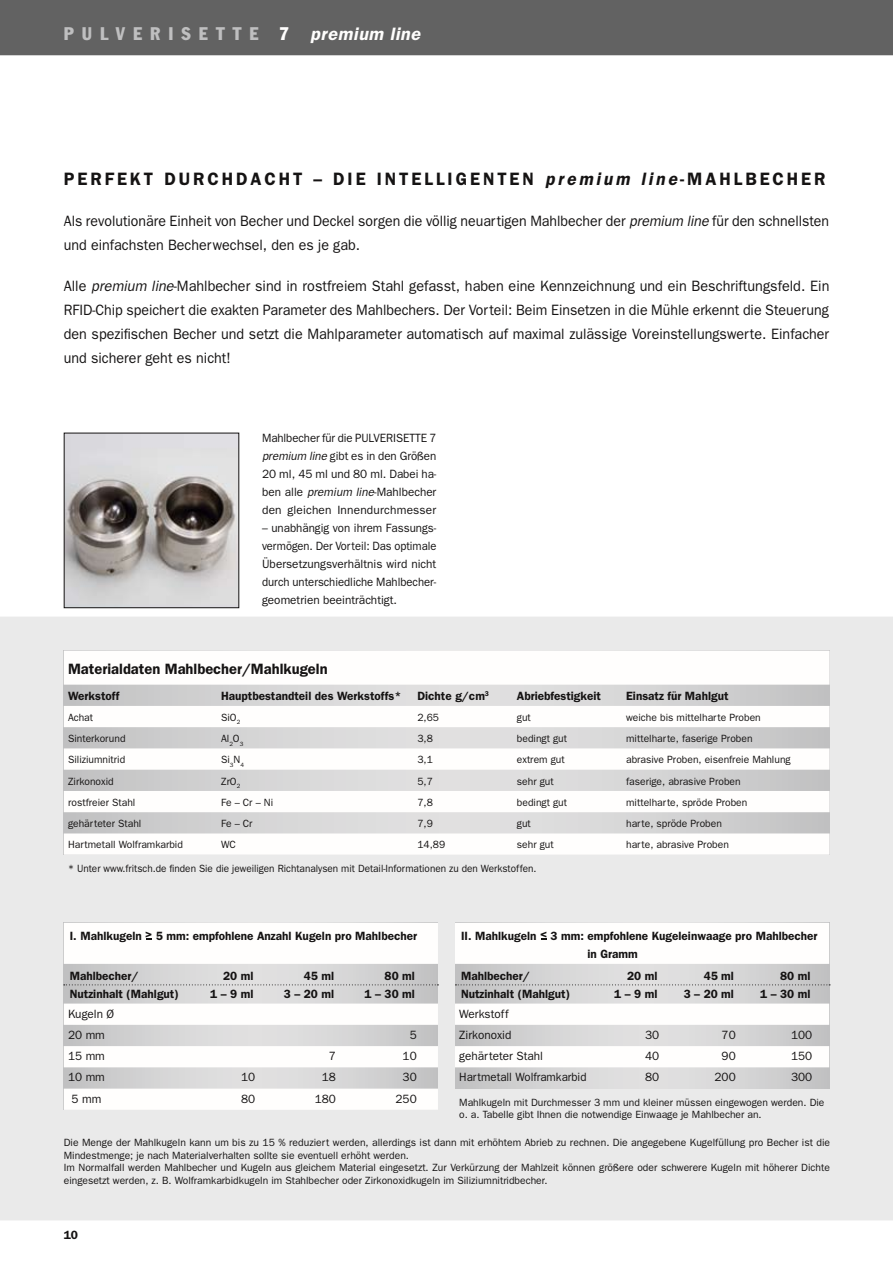
<style>
.page{position:relative;width:893px;height:1263px;background:#fff}
.page>*{position:absolute;margin:0;border:0;box-sizing:border-box;transform-origin:0 0}
.t1{font:600 18px "Franklin Gothic";letter-spacing:.17em;color:#151313;scale:.96 1}
.t2{font:italic 600 18px "Franklin Gothic";color:#fffefd}
.t3{font:condensed 18px "Franklin Gothic";color:#bfbfc0}
.t4{font:15px/24px "Franklin Gothic";color:#151313;text-align:justify;scale:.96 1}
.t5{font:15px/24px "Franklin Gothic";color:#151313;scale:.94 1}
.t6{font:600 15px "Franklin Gothic";color:#151313}
.t7{font:600 12px/18px "Franklin Gothic";color:#151313;text-align:right}
.t8{font:12px/18px "Franklin Gothic";color:#151313;text-align:justify;scale:.95 1}
.t9{font:12px/18px "Franklin Gothic";color:#151313;text-align:justify;scale:.96 1}
.t10{font:12px/21.3px "Franklin Gothic";color:#151313}
.t11{font:10.5px/12.6px "Franklin Gothic";color:#151313}
.t12{font:10.5px "Franklin Gothic";color:#151313;scale:.95 1}
.s1{font-weight:400;font-style:normal;font-stretch:condensed;color:#bfbfc0}
.s2{font-weight:400;font-style:normal;font-stretch:condensed}
.s3{font-style:italic}
</style>
<div class="page">
<div style="left:0;top:617px;width:893px;height:603px;background:#eaeaea"></div>
<svg style="left:455px;top:1067px;width:374px;height:22px;background:#d4d4d4"></svg>
<div style="left:0;top:0;width:893px;height:55px;background:#626262"></div>
<svg style="left:64px;top:651px;width:765px;height:204px"></svg>
<img style="left:66px;top:435px;width:171px;height:171px">
<div style="left:64px;top:433px;width:175px;height:175px;border:1px solid #151313"></div>
<svg style="left:455px;top:923px;width:374px;height:144px"></svg>
<svg style="left:455px;top:984px;width:375px;height:1px"></svg>
<svg style="left:64px;top:923px;width:374px;height:187px"></svg>
<svg style="left:146px;top:938px;width:6px;height:2px"></svg>
<h1 class="t3" style="left:64px;top:23px;width:84px">PULVERI</h1>
<h1 class="t2" style="left:181px;top:23px;width:241px"><span class="s1">S E T T E</span> <span class="s2">7</span> premium line</h1>
<h1 class="t1" style="left:64px;top:168px;width:795px">Perfekt durchdacht – die intelligenten <span class="s3">premium line</span>-M ahlbecher</h1>
<h2 class="t5" style="left:64px;top:208px;width:816px">Als revolutionäre Einheit von Becher und Deckel sorgen die völlig neuartigen Mahlbecher der <span class="s3">premium line</span> für den schnellsten und einfachsten Becherwechsel, den es je gab.</h2>
<p class="t4" style="left:64px;top:273px;width:799px">Alle <span class="s3">premium line</span>-Mahlbecher sind in rostfreiem Stahl gefasst, haben eine Kennzeichnung und ein Beschriftungsfeld. Ein RFID-Chip speichert die exakten Parameter des Mahlbechers. Der Vorteil: Beim Einsetzen in die Mühle erkennt die Steuerung den spezifischen Becher und setzt die Mahlparameter automatisch auf maximal zulässige Voreinstellungswerte. Einfacher und sicherer geht es nicht!</p>
<p class="t8" style="left:262px;top:429px;width:132px">Mahlbecher für die Pulverisette</p>
<p class="t8" style="left:262px;top:429px;width:185px;text-indent:167px">7 <span class="s3">premium line</span> gibt es in den Größen 20 ml, 45 ml und 80 ml. Dabei ha&shy;ben alle <span class="s3">premium line</span>-Mahlbecher den gleichen Innendurchmesser</p>
<p class="t9" style="left:262px;top:519px;width:183px">– unabhängig von ihrem Fassungs&shy;vermögen. Der Vorteil: Das optimale Übersetzungsverhältnis wird nicht durch unterschiedliche Mahlbecher&shy;geometrien beeinträchtigt.</p>
<h2 class="t6" style="left:68px;top:660px;width:261px">Materialdaten Mahlbecher/Mahlkugeln</h2>
<p class="t7" style="left:68px;top:687px;width:53px">Werkstoff</p>
<p class="t7" style="left:221px;top:687px;width:182px">Hauptbestandteil des Werkstoffs*</p>
<p class="t7" style="left:417px;top:687px;width:73px">Dichte g/cm<sup>3</sup></p>
<p class="t7" style="left:517px;top:687px;width:85px">Abriebfestigkeit</p>
<p class="t7" style="left:626px;top:687px;width:104px">Einsatz für Mahlgut</p>
<p class="t11" style="left:68px;top:711px;width:27px">Achat</p>
<p class="t11" style="left:221px;top:711px;width:21px">SiO<sub>2</sub></p>
<p class="t11" style="left:417px;top:711px;width:23px">2,65</p>
<p class="t11" style="left:517px;top:711px;width:15px">gut</p>
<p class="t11" style="left:626px;top:711px;width:136px">weiche bis mittelharte Proben</p>
<p class="t11" style="left:68px;top:732px;width:59px">Sinterkorund</p>
<p class="t11" style="left:221px;top:732px;width:24px">Al<sub>2</sub>O<sub>3</sub></p>
<p class="t11" style="left:417px;top:732px;width:17px">3,8</p>
<p class="t11" style="left:517px;top:732px;width:52px">bedingt gut</p>
<p class="t11" style="left:626px;top:732px;width:128px">mittelharte, faserige Proben</p>
<p class="t11" style="left:68px;top:753px;width:59px">Siliziumnitrid</p>
<p class="t11" style="left:221px;top:753px;width:24px">Si<sub>3</sub>N<sub>4</sub></p>
<p class="t11" style="left:417px;top:753px;width:17px">3,1</p>
<p class="t11" style="left:517px;top:753px;width:49px">extrem gut</p>
<p class="t11" style="left:626px;top:753px;width:166px">abrasive Proben, eisenfreie Mahlung</p>
<p class="t11" style="left:68px;top:774px;width:47px">Zirkonoxid</p>
<p class="t11" style="left:221px;top:774px;width:21px">ZrO<sub>2</sub></p>
<p class="t11" style="left:417px;top:774px;width:17px">5,7</p>
<p class="t11" style="left:517px;top:774px;width:38px">sehr gut</p>
<p class="t11" style="left:626px;top:774px;width:116px">faserige, abrasive Proben</p>
<p class="t11" style="left:68px;top:796px;width:69px">rostfreier Stahl</p>
<p class="t11" style="left:221px;top:796px;width:54px">Fe – Cr – Ni</p>
<p class="t11" style="left:417px;top:796px;width:17px">7,8</p>
<p class="t11" style="left:517px;top:796px;width:52px">bedingt gut</p>
<p class="t11" style="left:626px;top:796px;width:123px">mittelharte, spröde Proben</p>
<p class="t11" style="left:68px;top:817px;width:75px">gehärteter Stahl</p>
<p class="t11" style="left:221px;top:817px;width:33px">Fe – Cr</p>
<p class="t11" style="left:417px;top:817px;width:17px">7,9</p>
<p class="t11" style="left:517px;top:817px;width:15px">gut</p>
<p class="t11" style="left:626px;top:817px;width:97px">harte, spröde Proben</p>
<p class="t11" style="left:68px;top:838px;width:116px">Hartmetall Wolframkarbid</p>
<p class="t11" style="left:221px;top:838px;width:16px">WC</p>
<p class="t11" style="left:417px;top:838px;width:29px">14,89</p>
<p class="t11" style="left:517px;top:838px;width:38px">sehr gut</p>
<p class="t11" style="left:626px;top:838px;width:104px">harte, abrasive Proben</p>
<p class="t12" style="left:68px;top:862px;width:495px">* Unter www.fritsch.de finden Sie die jeweiligen Richtanalysen mit Detail-Informationen zu den Werkstoffen.</p>
<p class="t7" style="left:70px;top:926px;width:349px">I. Mahlkugeln &gt; 5 mm: empfohlene Anzahl Kugeln pro Mahlbecher</p>
<p class="t7" style="left:70px;top:966px;width:111px;text-align:left">Mahlbecher/<br>Nutzinhalt (Mahlgut)</p>
<p class="t7" style="left:210px;top:966px;width:45px">20 ml<br>1 – 9 ml</p>
<p class="t7" style="left:284px;top:966px;width:52px">45 ml<br>3 – 20 ml</p>
<p class="t7" style="left:365px;top:966px;width:52px">80 ml<br>1 – 30 ml</p>
<p class="t10" style="left:68px;top:1002px;width:48px">Kugeln Ø<br>20 mm</p>
<p class="t10" style="left:410px;top:1024px;width:9px">5</p>
<p class="t7" style="left:587px;top:926px;width:231px;text-align:left;text-indent:-127px">II . Mahlkugeln &lt; 3 mm: empfohlene Kugeleinwaage pro Mahlbecher in Gramm</p>
<p class="t7" style="left:461px;top:966px;width:111px;text-align:left">Mahlbecher/<br>Nutzinhalt (Mahlgut)</p>
<p class="t7" style="left:614px;top:966px;width:45px">20 ml<br>1 – 9 ml</p>
<p class="t7" style="left:684px;top:966px;width:52px">45 ml<br>3 – 20 ml</p>
<p class="t7" style="left:760px;top:966px;width:52px">80 ml<br>1 – 30 ml</p>
<p class="t10" style="left:459px;top:1002px;width:54px">Werkstoff<br>Zirkonoxid</p>
<p class="t10" style="left:645px;top:1024px;width:16px">30</p>
<p class="t10" style="left:722px;top:1024px;width:16px">70</p>
<p class="t10" style="left:791px;top:1024px;width:23px">100</p>
<p class="t10" style="left:459px;top:1045px;width:85px">gehärteter Stahl</p>
<p class="t10" style="left:645px;top:1045px;width:16px">40</p>
<p class="t10" style="left:722px;top:1045px;width:16px">90</p>
<p class="t10" style="left:791px;top:1045px;width:23px">150</p>
<p class="t8" style="left:459px;top:1068px;width:135px">Hartmetall Wolframkarbid</p>
<p class="t10" style="left:645px;top:1066px;width:16px">80</p>
<p class="t10" style="left:715px;top:1066px;width:23px">200</p>
<p class="t10" style="left:791px;top:1066px;width:23px">300</p>
<p class="t11" style="left:459px;top:1095px;width:367px">Mahlkugeln mit Durchmesser 3 mm und kleiner müssen eingewogen werden. Die o. a. Tabelle gibt Ihnen die notwendige Einwaage je Mahlbecher an.</p>
<p class="t11" style="left:64px;top:1136px;width:768px">Die Menge der Mahlkugeln kann um bis zu 15 % reduziert werden, allerdings ist dann mit erhöhtem Abrieb zu rechnen. Die angegebene Kugelfüllung pro Becher ist die Mindestmenge; je nach Materialverhalten sollte sie eventuell erhöht werden.<br>Im Normalfall werden Mahlbecher und Kugeln aus gleichem Material eingesetzt. Zur Verkürzung der Mahlzeit können größere oder schwerere Kugeln mit höherer Dichte eingesetzt werden, z. B. Wolframkarbidkugeln im Stahlbecher oder Zirkonoxidkugeln im Siliziumnitridbecher.</p>
<p class="t10" style="left:68px;top:1045px;width:38px">15 mm</p>
<p class="t10" style="left:329px;top:1045px;width:9px">7</p>
<p class="t10" style="left:403px;top:1045px;width:16px">10</p>
<p class="t10" style="left:68px;top:1066px;width:38px">10 mm</p>
<p class="t10" style="left:241px;top:1066px;width:16px">10</p>
<p class="t10" style="left:322px;top:1066px;width:16px">18</p>
<p class="t10" style="left:403px;top:1066px;width:16px">30</p>
<p class="t10" style="left:72px;top:1087px;width:31px">5 mm</p>
<p class="t10" style="left:241px;top:1087px;width:16px">80</p>
<p class="t10" style="left:315px;top:1087px;width:23px">180</p>
<p class="t10" style="left:396px;top:1087px;width:23px">250</p>
<p class="t7" style="left:64px;top:1225px;width:16px">10</p>
</div>
